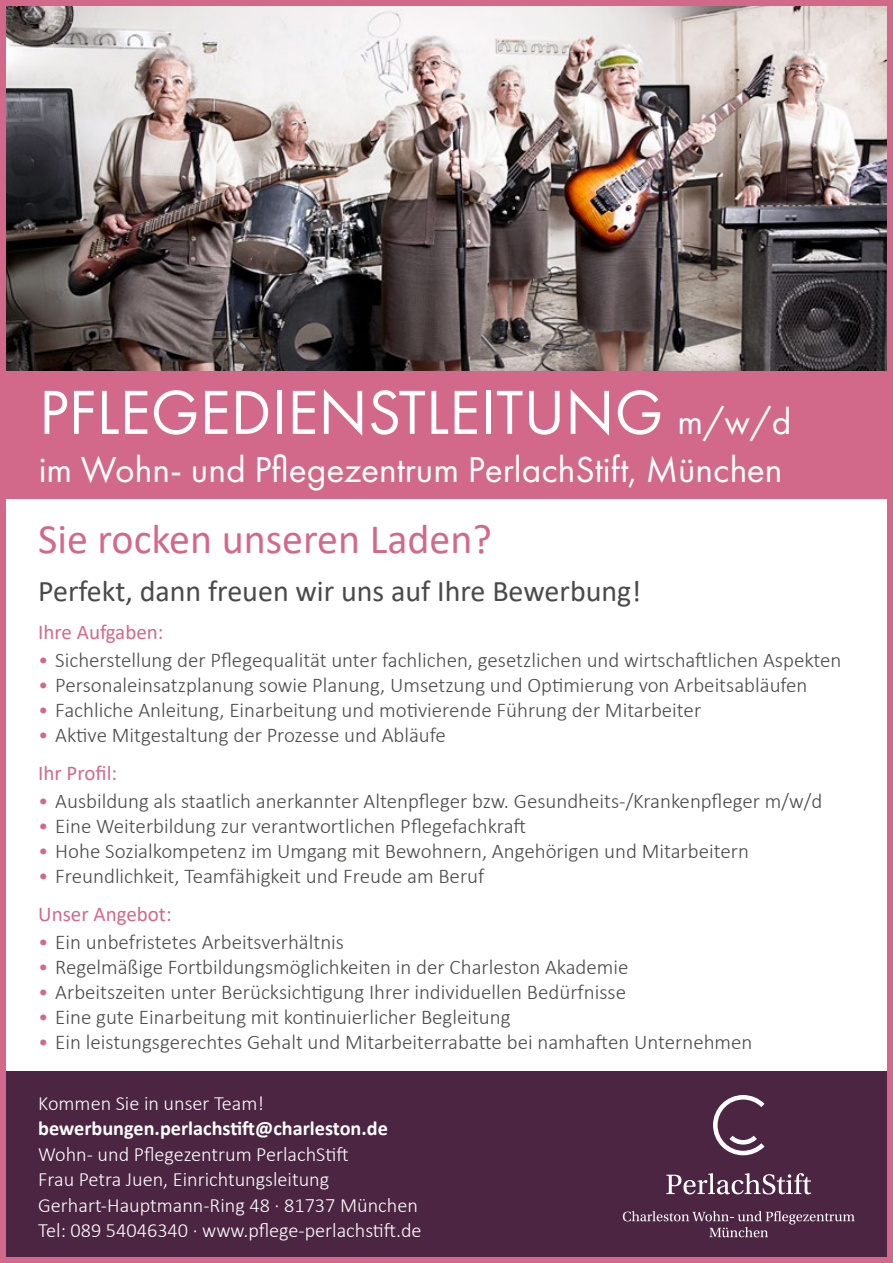
<style>
.page{position:relative;width:893px;height:1263px;background:#fff}
.page>*{position:absolute;margin:0;border:0;box-sizing:border-box;transform-origin:0 0}
.t1{font:64.5px "Futura PT";color:#fff}
.t2{font:42px "Calibri";color:#d2698a}
.t3{font:37.5px "Futura PT";color:#fff}
.t4{font:30px "Calibri";color:#4a4a49}
.t5{font:300 21px/38px "Calibri";color:#4a4a49}
.t6{font:21px "Calibri";color:#d2698a}
.t7{font:300 20.25px/25.5px "Calibri";color:#fff}
.t8{font:700 20.25px "Calibri";color:#fff}
.s1{font-size:37.5px}
.s2{color:#d2698a}
.s3{font-weight:400;color:#d2698a}
</style>
<div class="page">
<div style="left:0;top:369px;width:893px;height:130px;background:#d2698a"></div>
<img style="left:7px;top:7px;width:879px;height:364px">
<div style="left:0;top:1071px;width:893px;height:192px;background:#4b2541"></div>
<svg style="left:713px;top:1095px;width:51px;height:60px"></svg>
<svg style="left:666px;top:1173px;width:145px;height:21px"></svg>
<svg style="left:623px;top:1211px;width:232px;height:26px"></svg>
<div style="left:0;top:0;width:893px;height:1263px;border:6px solid #d2698a"></div>
<h1 class="t1" style="left:39px;top:374px;width:754px">PFLEGEDIENSTLEITUNG <span class="s1">m/w/d</span></h1>
<h3 class="t3" style="left:39px;top:447px;width:745px">im Wohn- und Pflegezentrum PerlachStift, München</h3>
<h2 class="t2" style="left:38px;top:509px;width:455px">Sie rocken unseren Laden?</h2>
<h3 class="t4" style="left:38px;top:571px;width:604px">Perfekt, dann freuen wir uns auf Ihre Bewerbung!</h3>
<p class="t6" style="left:38px;top:618px;width:127px">Ihre Aufgaben:</p>
<p class="t5" style="left:38px;top:640px;width:805px"><span class="s2">•</span> Sicherstellung der Pflegequalität unter fachlichen, gesetzlichen und wirtschaftlichen Aspekten</p>
<p class="t5" style="left:38px;top:666px;width:771px"><span class="s2">•</span> Personaleinsatzplanung sowie Planung, Umsetzung und Optimierung von Arbeitsabläufen</p>
<p class="t5" style="left:38px;top:691px;width:664px"><span class="s2">•</span> Fachliche Anleitung, Einarbeitung und motivierende Führung der Mitarbeiter</p>
<p class="t5" style="left:38px;top:716px;width:409px"><span class="s2">•</span> Aktive Mitgestaltung der Prozesse und Abläufe<br><span class="s3">Ihr Profil:</span></p>
<p class="t5" style="left:38px;top:781px;width:785px"><span class="s2">•</span> Ausbildung als staatlich anerkannter Altenpfleger bzw. Gesundheits-/Krankenpfleger m/w/d</p>
<p class="t5" style="left:38px;top:807px;width:489px"><span class="s2">•</span> Eine Weiterbildung zur verantwortlichen Pflegefachkraft</p>
<p class="t5" style="left:38px;top:832px;width:712px"><span class="s2">•</span> Hohe Sozialkompetenz im Umgang mit Bewohnern, Angehörigen und Mitarbeitern</p>
<p class="t5" style="left:38px;top:857px;width:448px"><span class="s2">•</span> Freundlichkeit, Teamfähigkeit und Freude am Beruf<br><span class="s3">Unser Angebot:</span></p>
<p class="t5" style="left:38px;top:922px;width:307px"><span class="s2">•</span> Ein unbefristetes Arbeitsverhältnis</p>
<p class="t5" style="left:38px;top:948px;width:592px"><span class="s2">•</span> Regelmäßige Fortbildungsmöglichkeiten in der Charleston Akademie</p>
<p class="t5" style="left:38px;top:973px;width:589px"><span class="s2">•</span> Arbeitszeiten unter Berücksichtigung Ihrer individuellen Bedürfnisse</p>
<p class="t5" style="left:38px;top:998px;width:474px"><span class="s2">•</span> Eine gute Einarbeitung mit kontinuierlicher Begleitung</p>
<p class="t5" style="left:38px;top:1023px;width:716px"><span class="s2">•</span> Ein leistungsgerechtes Gehalt und Mitarbeiterrabatte bei namhaften Unternehmen</p>
<p class="t7" style="left:38px;top:1090px;width:227px">Kommen Sie in unser Team!</p>
<p class="t8" style="left:38px;top:1114px;width:351px">bewerbungen.perlachstift@charleston.de</p>
<p class="t7" style="left:38px;top:1141px;width:385px">Wohn- und Pflegezentrum PerlachStift<br>Frau Petra Juen, Einrichtungsleitung Gerhart-Hauptmann-Ring 48 · 81737 München Tel: 089 54046340 · www.pflege-perlachstift.de</p>
</div>
